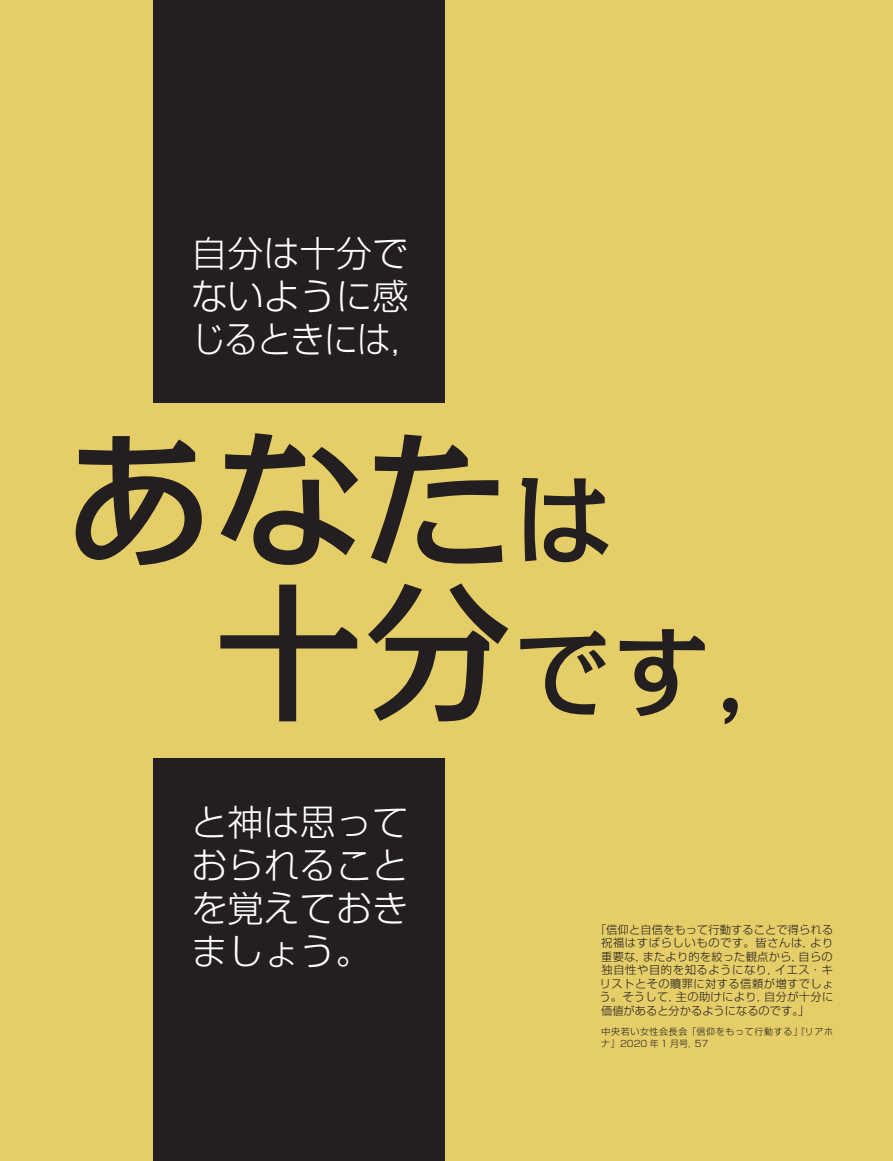
<style>
.page{position:relative;width:893px;height:1161px;background:#e5cd68}
.page>*{position:absolute;margin:0;border:0;box-sizing:border-box;transform-origin:0 0}
.t1{font:500 150px/153px "Kakumin Pro";color:#231f20}
.t2{font:300 36px/43.2px "Shin Go Pr 6 N";letter-spacing:.005em;color:#fff}
.t3{font:300 11.25px/13.5px "Shin Go Pr 6 N";letter-spacing:.03em;color:#231f20;text-align:justify}
.t4{font:300 9px/12px "Shin Go Pr 6 N";letter-spacing:.07em;color:#231f20}
.s1{font-size:99px}
</style>
<div class="page">
<div style="left:153px;top:0;width:291px;height:402px;background:#231f20"></div>
<div style="left:153px;top:758px;width:291px;height:403px;background:#231f20"></div>
<h2 class="t2" style="left:191px;top:228px;width:234px">自分は十分でないように感じるときには，</h2>
<h1 class="t1" style="left:64px;top:406px;width:748px">あなた<span class="s1">は<br></span>　十分<span class="s1">です，</span></h1>
<h2 class="t2" style="left:191px;top:797px;width:218px;text-align:justify">と神は思っておられることを覚えておきましょう。</h2>
<p class="t3" style="left:599px;top:922px;width:235px;text-indent:-4px">「信仰と自信をもって行動することで得られる祝福はすばらしいものです。皆さんは，より重要な，またより的を絞った観点から，自らの独自性や目的を知るようになり，イエス・キリストとその贖罪に対する信頼が増すでしょう。そうして，主の助けにより，自分が十分に価値があると分かるようになるのです。」</p>
<p class="t4" style="left:601px;top:1025px;width:233px">中央若い女性会長会「信仰をもって行動する」『リアホナ』2020 年 1 月号，57</p>
</div>
